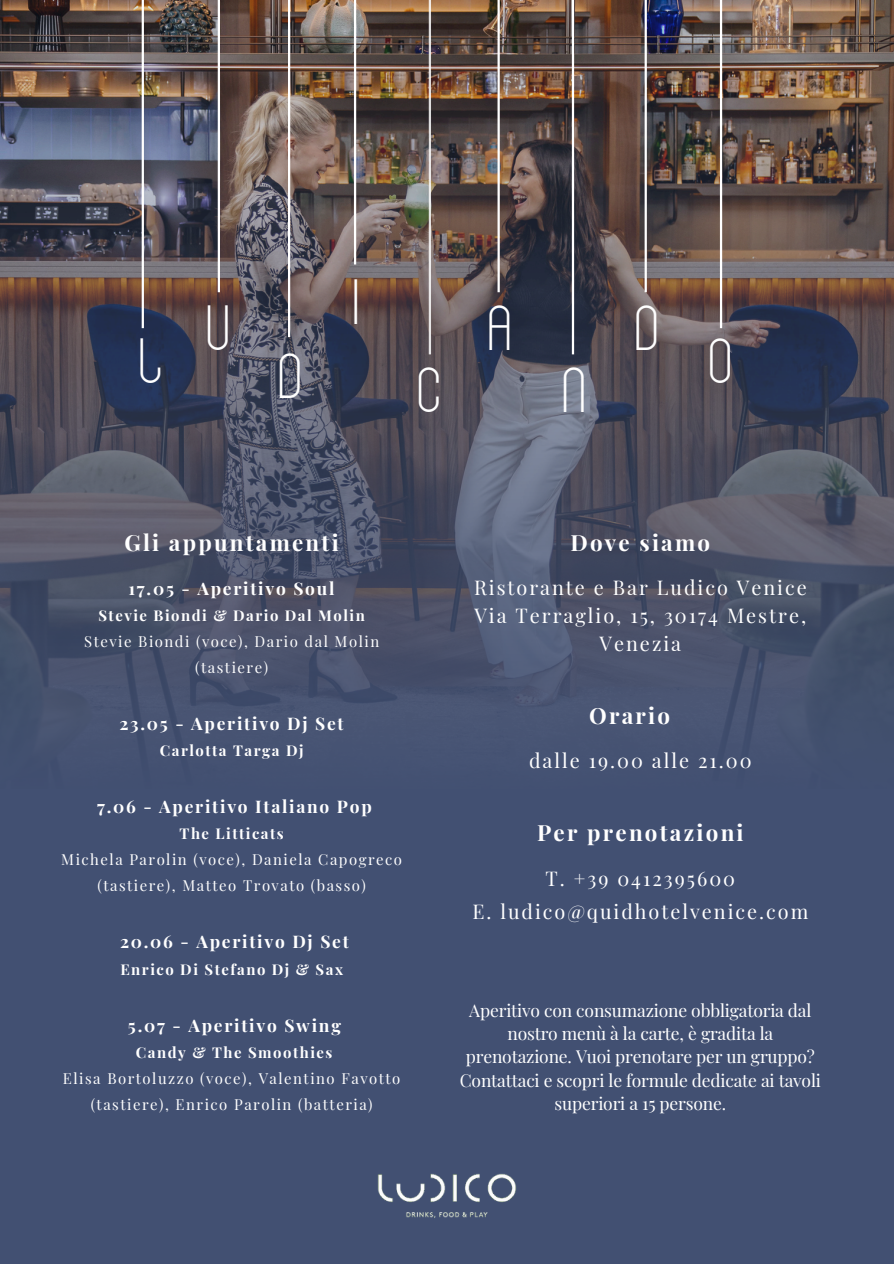
<style>
.page{position:relative;width:894px;height:1264px;background:#fff}
.page>*{position:absolute;margin:0;border:0;box-sizing:border-box;transform-origin:0 0}
.t1{font:49.65px "Adelina";color:#fff}
.t2{font:700 22.35px "Playfair Display";letter-spacing:.1em;color:#fff}
.t3{font:19.8px/28px "Playfair Display";letter-spacing:.1em;color:#fff;text-align:center}
.t4{font:17.4px/23.2px "Playfair Display";letter-spacing:-.01em;color:#fff;text-align:center}
.t5{font:700 17.4px "Playfair Display";letter-spacing:.1em;color:#fff}
.t6{font:14.85px/26.1px "Playfair Display";letter-spacing:.1em;color:#fff;text-align:center}
.t7{font:700 14.85px "Playfair Display";letter-spacing:.1em;color:#fff}
</style>
<div class="page">
<div style="left:0;top:0;width:893px;height:1263px;background:#425072"></div>
<img style="left:377px;top:1173px;width:140px;height:45px">
<img style="left:0;top:0;width:893px;height:718px">
<hr style="left:142px;top:0;width:2px;height:328px;background:#fff">
<hr style="left:218px;top:0;width:2px;height:292px;background:#fff">
<hr style="left:288px;top:0;width:2px;height:337px;background:#fff">
<hr style="left:354px;top:0;width:2px;height:264px;background:#fff">
<hr style="left:428px;top:0;width:3px;height:354px;background:#fff">
<hr style="left:497px;top:0;width:2px;height:292px;background:#fff">
<hr style="left:571px;top:0;width:3px;height:354px;background:#fff">
<hr style="left:644px;top:0;width:2px;height:292px;background:#fff">
<hr style="left:719px;top:0;width:3px;height:328px;background:#fff">
<p class="t1" style="left:138px;top:336px;width:26px">L</p>
<p class="t1" style="left:205px;top:304px;width:26px">U</p>
<h5 class="t1" style="left:277px;top:352px;width:26px">D</h5>
<p class="t1" style="left:352px;top:277px;width:9px">I</p>
<p class="t1" style="left:416px;top:366px;width:26px">C</p>
<p class="t1" style="left:487px;top:304px;width:26px">A</p>
<h1 class="t1" style="left:561px;top:366px;width:26px">N</h1>
<h2 class="t1" style="left:634px;top:304px;width:26px">D</h2>
<h4 class="t1" style="left:707px;top:336px;width:26px">O</h4>
<h3 class="t2" style="left:124px;top:526px;width:216px">Gli appuntamenti</h3>
<p class="t5" style="left:128px;top:576px;width:207px">17.05 - Aperitivo Soul</p>
<p class="t7" style="left:98px;top:605px;width:268px">Stevie Biondi &amp; Dario Dal Molin</p>
<p class="t6" style="left:84px;top:627px;width:296px">Stevie Biondi (voce), Dario dal Molin (tastiere)</p>
<p class="t5" style="left:119px;top:711px;width:226px">23.05 - Aperitivo Dj Set</p>
<p class="t7" style="left:160px;top:740px;width:145px">Carlotta Targa Dj</p>
<p class="t5" style="left:97px;top:794px;width:276px">7.06 - Aperitivo Italiano Pop</p>
<p class="t7" style="left:180px;top:823px;width:105px">The Litticats</p>
<p class="t6" style="left:61px;top:846px;width:342px">Michela Parolin (voce), Daniela Capogreco (tastiere), Matteo Trovato (basso)</p>
<p class="t5" style="left:120px;top:929px;width:230px">20.06 - Aperitivo Dj Set</p>
<p class="t7" style="left:120px;top:958px;width:224px">Enrico Di Stefano Dj &amp; Sax</p>
<p class="t5" style="left:128px;top:1012px;width:214px">5.07 - Aperitivo Swing</p>
<h1 class="t7" style="left:136px;top:1041px;width:198px">Candy &amp; The Smoothies</h1>
<h1 class="t6" style="left:63px;top:1064px;width:339px">Elisa Bortoluzzo (voce), Valentino Favotto (tastiere), Enrico Parolin (batteria)</h1>
<p class="t2" style="left:570px;top:526px;width:141px">Dove siamo</p>
<h2 class="t3" style="left:474px;top:573px;width:334px">Ristorante e Bar Ludico Venice<br>Via Terraglio, 15, 30174 Mestre,<br>Venezia</h2>
<p class="t2" style="left:589px;top:699px;width:82px">Orario</p>
<h1 class="t3" style="left:529px;top:745px;width:224px">dalle 19.00 alle 21.00</h1>
<p class="t2" style="left:537px;top:816px;width:208px">Per prenotazioni</p>
<h2 class="t3" style="left:472px;top:861px;width:337px;line-height:33px">T. +39 0412395600<br>E. ludico@quidhotelvenice.com</h2>
<p class="t4" style="left:459px;top:997px;width:362px">Aperitivo con consumazione obbligatoria dal nostro menù à la carte, è gradita la prenotazione. Vuoi prenotare per un gruppo?<br>Contattaci e scopri le formule dedicate ai tavoli superiori a 15 persone.</p>
</div>
